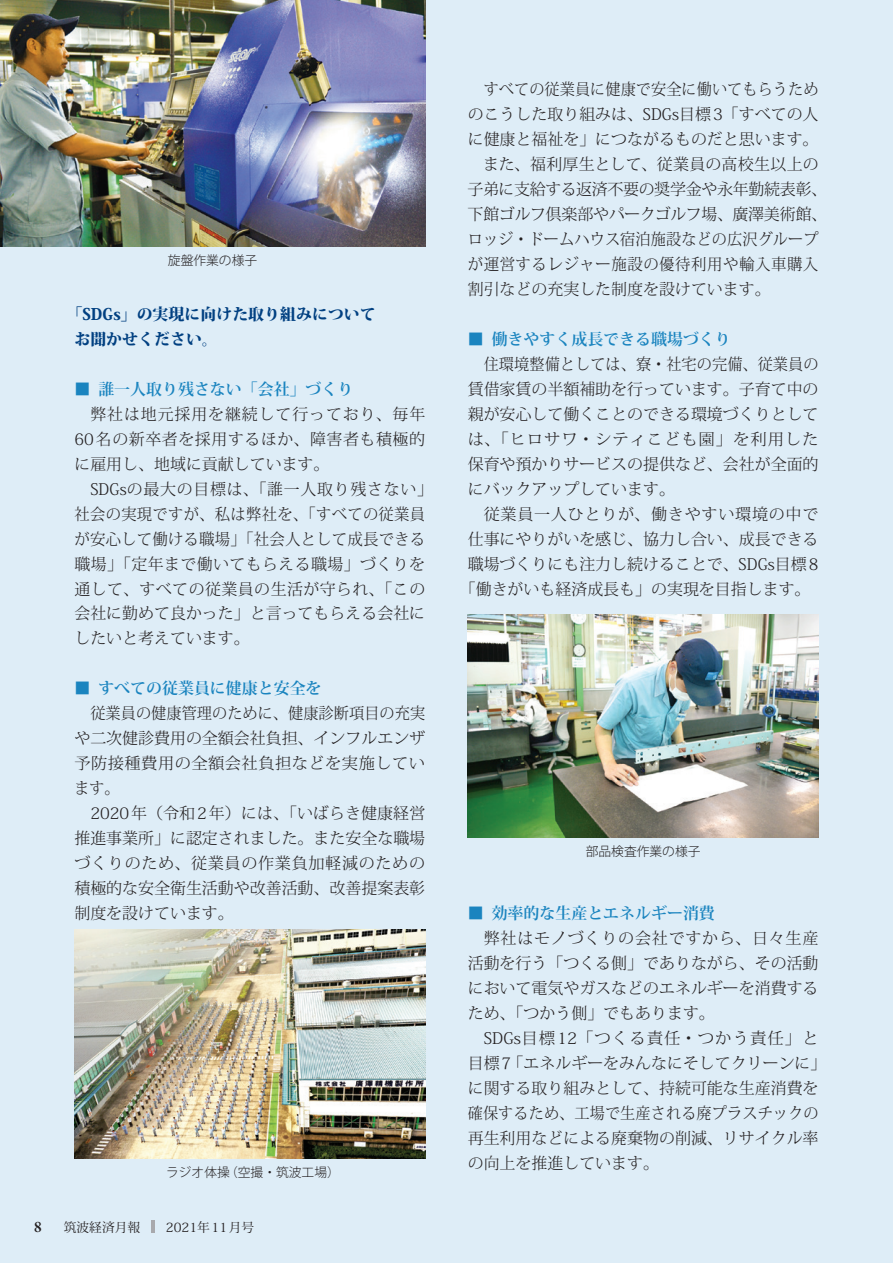
<style>
.page{position:relative;width:893px;height:1263px;background:#deedf7}
.page>*{position:absolute;margin:0;border:0;box-sizing:border-box;transform-origin:0 0}
.t1{font:300 15.9px/25px "Koz Min Pr 6 N";color:#231f20;text-align:justify}
.t2{font:300 15.9px/25px "Koz Min Pr 6 N";color:#231f20;text-align:justify;scale:.95 1}
.t3{font:300 15.9px/25px "Koz Min Pr 6 N";letter-spacing:.02em;color:#231f20}
.t4{font:700 15.9px "Koz Min Pr 6 N";color:#1a84bf}
.t5{font:800 15.9px/25px "Koz Min Pr 6 N";color:#014081}
.t6{font:300 15.9px "Koz Min Pr 6 N";letter-spacing:.03em;color:#231f20}
.t7{font:300 15.9px "Koz Min Pr 6 N";letter-spacing:.045em;color:#231f20}
.t8{font:600 15.9px "Garamond Premr Pro";color:#231f20}
.t9{font:300 12.75px "Koz Go Pr 6 N";color:#231f20}
.t10{font:12.75px "Koz Min Pr 6 N";color:#231f20}
</style>
<div class="page">
<img style="left:0;top:0;width:425px;height:247px">
<img style="left:468px;top:614px;width:351px;height:224px">
<img style="left:74px;top:929px;width:351px;height:230px">
<hr style="left:151px;top:1220px;width:4px;height:13px;background:#a8a9ad">
<p class="t9" style="left:168px;top:253px;width:91px">旋盤作業の様子</p>
<p class="t5" style="left:74px;top:302px;width:303px;text-indent:-8px">「SDGs」の実現に向けた取り組みについてお聞かせください。</p>
<p class="t4" style="left:74px;top:380px;width:281px">■ 誰一人取り残さない「会社」づくり</p>
<p class="t1" style="left:74px;top:402px;width:352px;text-indent:16px">弊社は地元採用を継続して行っており、毎年60名の新卒者を採用するほか、障害者も積極的に雇用し、地域に貢献しています。</p>
<p class="t3" style="left:74px;top:477px;width:360px;text-indent:16px">SDGsの最大の目標は、「誰一人取り残さない」社会の実現ですが、私は弊社を、「すべての従業員が安心して働ける職場」「社会人として成長できる職場」「定年まで働いてもらえる職場」づくりを通して、すべての従業員の生活が守られ、「この会社に勤めて良かった」と言ってもらえる会社にしたいと考えています。</p>
<p class="t4" style="left:74px;top:680px;width:249px">■ すべての従業員に健康と安全を</p>
<p class="t2" style="left:74px;top:701px;width:371px;text-indent:16px">従業員の健康管理のために、健康診断項目の充実や二次健診費用の全額会社負担、インフルエンザ予防接種費用の全額会社負担などを実施しています。</p>
<p class="t1" style="left:74px;top:801px;width:352px;text-indent:16px">2020年（令和2年）には、「いばらき健康経営推進事業所」に認定されました。また安全な職場づくりのため、従業員の作業負加軽減のための積極的な安全衛生活動や改善活動、改善提案表彰制度を設けています。</p>
<p class="t9" style="left:166px;top:1165px;width:175px">ラジオ体操（空撮・筑波工場）</p>
<p class="t8" style="left:34px;top:1217px;width:9px">8</p>
<p class="t10" style="left:64px;top:1220px;width:192px">筑波経済月報　　2021年 11月号</p>
<p class="t2" style="left:484px;top:77px;width:354px">すべての従業員に健康で安全に働いてもらうため</p>
<p class="t1" style="left:468px;top:102px;width:352px">のこうした取り組みは、SDGs目標3「すべての人</p>
<p class="t1" style="left:468px;top:127px;width:352px">に健康と福祉を」につながるものだと思います。</p>
<p class="t3" style="left:483px;top:152px;width:337px">また、福利厚生として、従業員の高校生以上の</p>
<p class="t1" style="left:468px;top:177px;width:361px">子弟に支給する返済不要の奨学金や永年勤続表彰、</p>
<p class="t1" style="left:468px;top:202px;width:361px">下館ゴルフ倶楽部やパークゴルフ場、廣澤美術館、</p>
<p class="t2" style="left:468px;top:227px;width:371px">ロッジ・ドームハウス宿泊施設などの広沢グループ</p>
<p class="t6" style="left:468px;top:255px;width:352px">が運営するレジャー施設の優待利用や輸入車購入</p>
<p class="t1" style="left:468px;top:277px;width:304px">割引などの充実した制度を設けています。</p>
<p class="t4" style="left:468px;top:330px;width:265px">■ 働きやすく成長できる職場づくり</p>
<p class="t2" style="left:468px;top:352px;width:371px;text-indent:16px">住環境整備としては、寮・社宅の完備、従業員の賃借家賃の半額補助を行っています。子育て中の親が安心して働くことのできる環境づくりとしては、「ヒロサワ・シティこども園」を利用した保育や預かりサービスの提供など、会社が全面的にバックアップしています。</p>
<p class="t7" style="left:484px;top:505px;width:336px">従業員一人ひとりが、働きやすい環境の中で</p>
<p class="t1" style="left:468px;top:526px;width:352px">仕事にやりがいを感じ、協力し合い、成長できる</p>
<p class="t1" style="left:468px;top:551px;width:352px">職場づくりにも注力し続けることで、SDGs目標8</p>
<p class="t1" style="left:460px;top:576px;width:352px">「働きがいも経済成長も」の実現を目指します。</p>
<p class="t9" style="left:586px;top:844px;width:116px">部品検査作業の様子</p>
<p class="t4" style="left:468px;top:904px;width:249px">■ 効率的な生産とエネルギー消費</p>
<p class="t1" style="left:468px;top:926px;width:352px;text-indent:16px">弊社はモノづくりの会社ですから、日々生産活動を行う「つくる側」でありながら、その活動において電気やガスなどのエネルギーを消費するため、「つかう側」でもあります。</p>
<p class="t1" style="left:468px;top:1026px;width:360px;text-align:left;text-indent:16px">SDGs目標12「つくる責任・つかう責任」と目標7「エネルギーをみんなにそしてクリーンに」に関する取り組みとして、持続可能な生産消費を確保するため、工場で生産される廃プラスチックの再生利用などによる廃棄物の削減、リサイクル率の向上を推進しています。</p>
</div>
